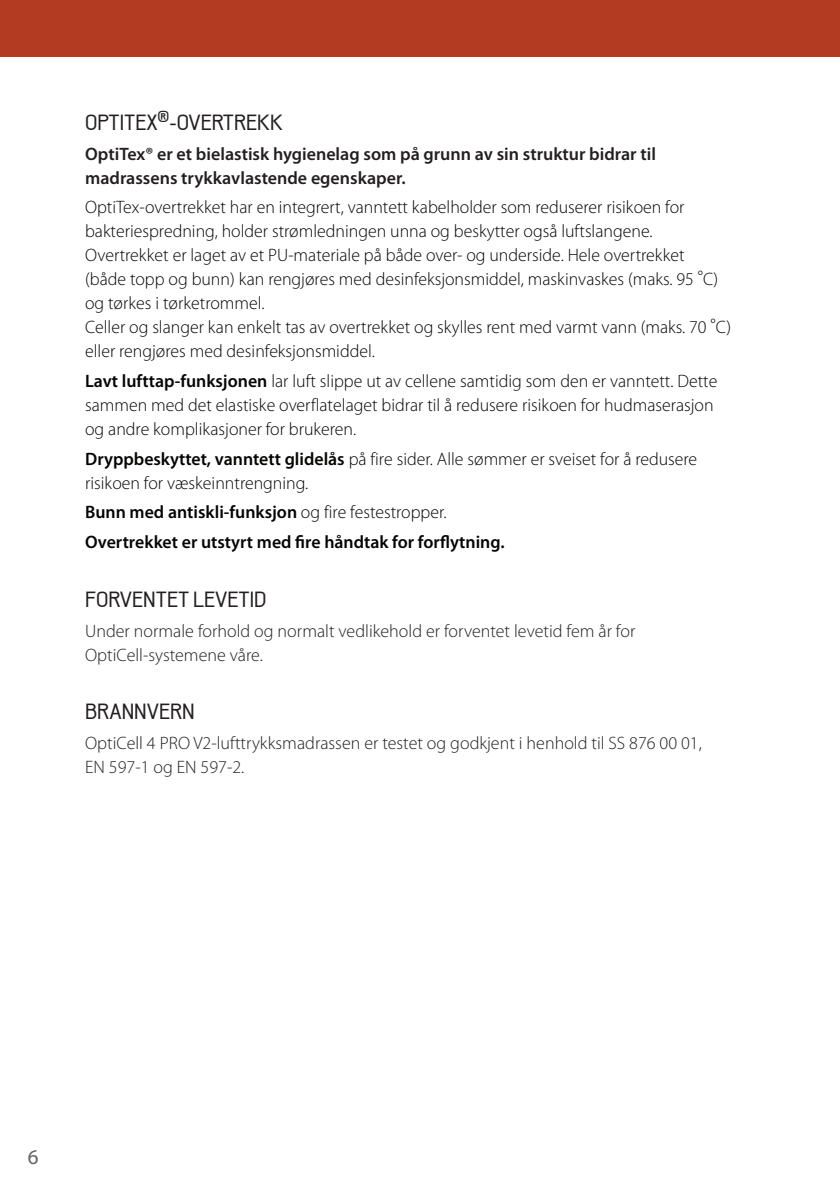
<style>
.page{position:relative;width:840px;height:1191px;background:#fff}
.page>*{position:absolute;margin:0;border:0;box-sizing:border-box;transform-origin:0 0}
.Rubrik{font:500 22px "Galette";color:#231f20}
.t1{font:21px "Myriad Pro";color:#636366}
.t2{font:300 18px/24px "Myriad Pro";color:#040503}
.Brödtext{font:300 18px/24px "Myriad Pro";color:#231f20}
.Brödtext-2{font:600 18px/24px "Myriad Pro";color:#231f20}
.t3{font:600 18px "Myriad Pro";color:#040503}
.s1{font-weight:600}
.s2{font-weight:300}
</style>
<div class="page">
<div style="left:0;top:0;width:839px;height:57px;background:#b33b22"></div>
<p class="Rubrik" style="left:85px;top:109px;width:199px">OPTITEX<sup>®</sup>-OVERTREKK</p>
<p class="Brödtext-2" style="left:85px;top:141px;width:572px">OptiTex® er et bielastisk hygienelag som på grunn av sin struktur bidrar til madrassens trykkavlastende egenskaper.</p>
<p class="t2" style="left:85px;top:196px;width:647px">OptiTex-overtrekket har en integrert, vanntett kabelholder som reduserer risikoen for bakteriespredning, holder strømledningen unna og beskytter også luftslangene.<br>Overtrekket er laget av et PU-materiale på både over- og underside. Hele overtrekket<br>(både topp og bunn) kan rengjøres med desinfeksjonsmiddel, maskinvaskes (maks. 95 °C) og tørkes i tørketrommel.<br>Celler og slanger kan enkelt tas av overtrekket og skylles rent med varmt vann (maks. 70 °C) eller rengjøres med desinfeksjonsmiddel.</p>
<p class="t2" style="left:85px;top:369px;width:633px"><span class="s1">Lavt lufttap-funksjonen</span> lar luft slippe ut av cellene samtidig som den er vanntett. Dette sammen med det elastiske overflatelaget bidrar til å redusere risikoen for hudmaserasjon og andre komplikasjoner for brukeren.</p>
<p class="t2" style="left:85px;top:447px;width:613px"><span class="s1">Dryppbeskyttet, vanntett glidelås</span> på fire sider. Alle sømmer er sveiset for å redusere risikoen for væskeinntrengning.</p>
<p class="t3" style="left:85px;top:501px;width:363px">Bunn med antiskli-funksjon <span class="s2">og fire festestropper.</span></p>
<p class="t3" style="left:85px;top:530px;width:420px">Overtrekket er utstyrt med fire håndtak for forflytning.</p>
<p class="Rubrik" style="left:85px;top:586px;width:183px">FORVENTET LEVETID</p>
<p class="Brödtext" style="left:85px;top:619px;width:551px">Under normale forhold og normalt vedlikehold er forventet levetid fem år for<br>OptiCell-systemene våre.</p>
<p class="Rubrik" style="left:85px;top:698px;width:111px">BRANNVERN</p>
<p class="Brödtext" style="left:85px;top:731px;width:618px">OptiCell 4 PRO V2-lufttrykksmadrassen er testet og godkjent i henhold til SS 876 00 01,<br>EN 597-1 og EN 597-2.</p>
<p class="t1" style="left:28px;top:1143px;width:12px">6</p>
</div>
